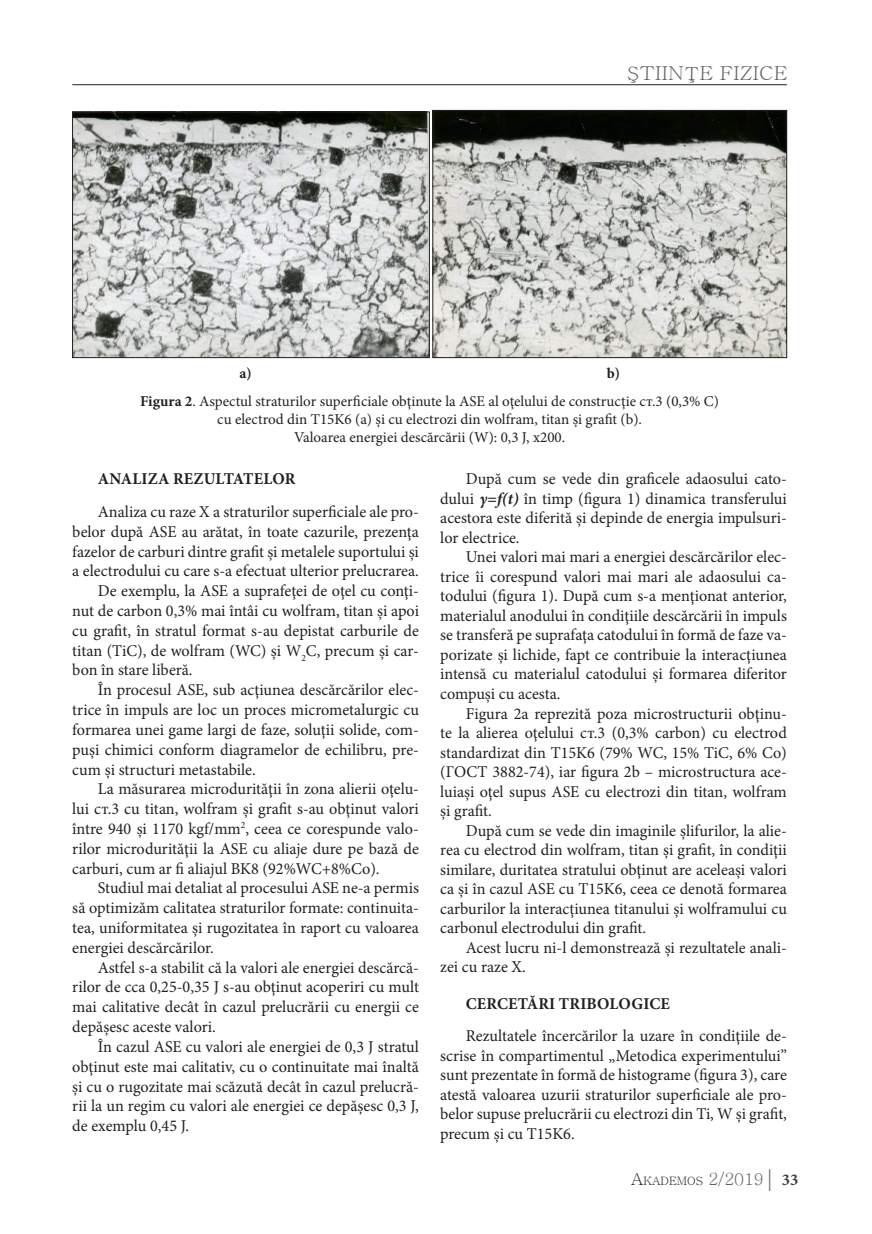
<style>
.page{position:relative;width:872px;height:1234px;background:#fff}
.page>*{position:absolute;margin:0;border:0;box-sizing:border-box;transform-origin:0 0}
.t1{font:19.2px "Batang";color:#636366;scale:1.06 1}
.t2{font:16.5px/19.5px "Minion Pro";color:#231f20;text-align:justify}
.t3{font:700 16.5px "Minion Pro";letter-spacing:.01em;color:#231f20}
.t4{font:15px/18px "Minion Pro";color:#231f20;text-align:center}
.t5{font:700 15px "Minion Pro";color:#231f20}
.t6{font:11.55px "Batang";color:#231f20}
.s1{font-weight:700}
.s2{font-weight:700;font-style:italic}
.s3{font-size:16.5px}
.s4{font-size:16.5px;color:#636366}
.s5{font-family:"Garamond";font-size:24px;color:#636366}
.s6{font-family:"Minion Pro";font-weight:700;font-size:16.5px;color:#3e3e3f}
</style>
<div class="page">
<hr style="left:72px;top:84px;width:715px;height:1px;background:#231f20">
<img style="left:74px;top:114px;width:353px;height:242px">
<div style="left:72px;top:112px;width:357px;height:246px;border:1px solid #231f20"></div>
<img style="left:434px;top:112px;width:351px;height:244px">
<div style="left:432px;top:110px;width:355px;height:248px;border:1px solid #231f20"></div>
<p class="t1" style="left:627px;top:64px;width:153px">ŞTIINŢE FIZICE</p>
<p class="t5" style="left:239px;top:362px;width:14px">a)</p>
<p class="t5" style="left:607px;top:362px;width:15px">b)</p>
<p class="t4" style="left:140px;top:392px;width:580px"><span class="s1">Figura 2</span>. Aspectul straturilor superficiale obţinute la ASE al oţelului de construcţie ст.3 (0,3% C) cu electrod din T15K6 (a) şi cu electrozi din wolfram, titan şi grafit (b).<br>Valoarea energiei descărcării (W): 0,3 J, x200.</p>
<p class="t3" style="left:98px;top:467px;width:199px">ANALIZA REZULTATELOR</p>
<p class="t2" style="left:98px;top:502px;width:323px">Analiza cu raze X a straturilor superficiale ale pro-</p>
<p class="t2" style="left:72px;top:521px;width:348px">belor după ASE au arătat, în toate cazurile, prezenţa</p>
<p class="t2" style="left:72px;top:541px;width:348px">fazelor de carburi dintre grafit şi metalele suportului şi</p>
<p class="t2" style="left:72px;top:561px;width:348px">a electrodului cu care s-a efectuat ulterior prelucrarea.</p>
<p class="t2" style="left:98px;top:581px;width:323px">De exemplu, la ASE a suprafeţei de oţel cu conţi-</p>
<p class="t2" style="left:72px;top:601px;width:348px">nut de carbon 0,3% mai întâi cu wolfram, titan şi apoi</p>
<p class="t2" style="left:72px;top:620px;width:348px">cu grafit, în stratul format s-au depistat carburile de</p>
<p class="t2" style="left:72px;top:640px;width:348px">titan (TiC), de wolfram (WC) şi W<sub>2</sub>C, precum şi car-</p>
<p class="t2" style="left:72px;top:660px;width:122px">bon în stare liberă.</p>
<p class="t2" style="left:98px;top:680px;width:323px">În procesul ASE, sub acţiunea descărcărilor elec-</p>
<p class="t2" style="left:72px;top:700px;width:348px">trice în impuls are loc un proces micrometalurgic cu</p>
<p class="t2" style="left:72px;top:719px;width:348px">formarea unei game largi de faze, soluţii solide, com-</p>
<p class="t2" style="left:72px;top:739px;width:348px">puşi chimici conform diagramelor de echilibru, pre-</p>
<p class="t2" style="left:72px;top:759px;width:185px">cum şi structuri metastabile.</p>
<p class="t2" style="left:98px;top:779px;width:323px">La măsurarea microdurităţii în zona alierii oţelu-</p>
<p class="t2" style="left:72px;top:799px;width:348px">lui ст.3 cu titan, wolfram şi grafit s-au obţinut valori</p>
<p class="t2" style="left:72px;top:818px;width:348px">între 940 şi 1170 kgf/mm<sup>2</sup>, ceea ce corespunde valo-</p>
<p class="t2" style="left:72px;top:838px;width:348px">rilor microdurităţii la ASE cu aliaje dure pe bază de</p>
<p class="t2" style="left:72px;top:858px;width:309px">carburi, cum ar fi aliajul BK8 (92%WC+8%Co).</p>
<p class="t2" style="left:98px;top:878px;width:323px">Studiul mai detaliat al procesului ASE ne-a permis</p>
<p class="t2" style="left:72px;top:898px;width:348px">să optimizăm calitatea straturilor formate: continuita-</p>
<p class="t2" style="left:72px;top:917px;width:348px">tea, uniformitatea şi rugozitatea în raport cu valoarea</p>
<p class="t2" style="left:72px;top:937px;width:143px">energiei descărcărilor.</p>
<p class="t2" style="left:98px;top:957px;width:323px">Astfel s-a stabilit că la valori ale energiei descărcă-</p>
<p class="t2" style="left:72px;top:977px;width:348px">rilor de cca 0,25-0,35 J s-au obţinut acoperiri cu mult</p>
<p class="t2" style="left:72px;top:997px;width:348px">mai calitative decât în cazul prelucrării cu energii ce</p>
<p class="t2" style="left:72px;top:1016px;width:145px">depăşesc aceste valori.</p>
<p class="t2" style="left:98px;top:1036px;width:323px">În cazul ASE cu valori ale energiei de 0,3 J stratul</p>
<p class="t2" style="left:72px;top:1056px;width:348px">obţinut este mai calitativ, cu o continuitate mai înaltă</p>
<p class="t2" style="left:72px;top:1076px;width:348px">şi cu o rugozitate mai scăzută decât în cazul prelucră-</p>
<p class="t2" style="left:72px;top:1096px;width:348px">rii la un regim cu valori ale energiei ce depăşesc 0,3 J,</p>
<p class="t2" style="left:72px;top:1115px;width:118px">de exemplu 0,45 J.</p>
<p class="t2" style="left:440px;top:469px;width:348px;text-indent:26px">După cum se vede din graficele adaosului cato&shy;dului <span class="s2">γ=f(t)</span> în timp (figura 1) dinamica transferului acestora este diferită şi depinde de energia impulsuri&shy;lor electrice.</p>
<p class="t2" style="left:440px;top:547px;width:348px;text-indent:26px">Unei valori mai mari a energiei descărcărilor elec&shy;trice îi corespund valori mai mari ale adaosului ca&shy;todului (figura 1). După cum s-a menţionat anterior, materialul anodului în condiţiile descărcării în impuls se transferă pe suprafaţa catodului în formă de faze va&shy;porizate şi lichide, fapt ce contribuie la interacţiunea intensă cu materialul catodului şi formarea diferitor compuşi cu acesta.</p>
<p class="t2" style="left:440px;top:703px;width:348px;text-indent:26px">Figura 2a reprezită poza microstructurii obţinu&shy;te la alierea oţelului ст.3 (0,3% carbon) cu electrod standardizat din T15K6 (79% WC, 15% TiC, 6% Co) (ГОСТ 3882-74), iar figura 2b – microstructura ace&shy;luiaşi oţel supus ASE cu electrozi din titan, wolfram şi grafit.</p>
<p class="t2" style="left:440px;top:820px;width:348px;text-indent:26px">După cum se vede din imaginile şlifurilor, la alie&shy;rea cu electrod din wolfram, titan şi grafit, în condiţii similare, duritatea stratului obţinut are aceleaşi valori ca şi în cazul ASE cu T15K6, ceea ce denotă formarea carburilor la interacţiunea titanului şi wolframului cu carbonul electrodului din grafit.</p>
<p class="t2" style="left:440px;top:937px;width:348px;text-indent:26px">Acest lucru ni-l demonstrează şi rezultatele anali&shy;zei cu raze X.</p>
<p class="t3" style="left:466px;top:991px;width:206px">CERCETĂRI TRIBOLOGICE</p>
<p class="t2" style="left:440px;top:1025px;width:348px;text-indent:26px">Rezultatele încercărilor la uzare în condiţiile de&shy;scrise în compartimentul „Metodica experimentului” sunt prezentate în formă de histograme (figura 3), care atestă valoarea uzurii straturilor superficiale ale pro&shy;belor supuse prelucrării cu electrozi din Ti, W şi grafit, precum şi cu T15K6.</p>
<p class="t6" style="left:631px;top:1175px;width:168px"><span class="s3">A</span>KADEMOS <span class="s4">2/2019</span><span class="s5">|</span> <span class="s6">33</span></p>
</div>
